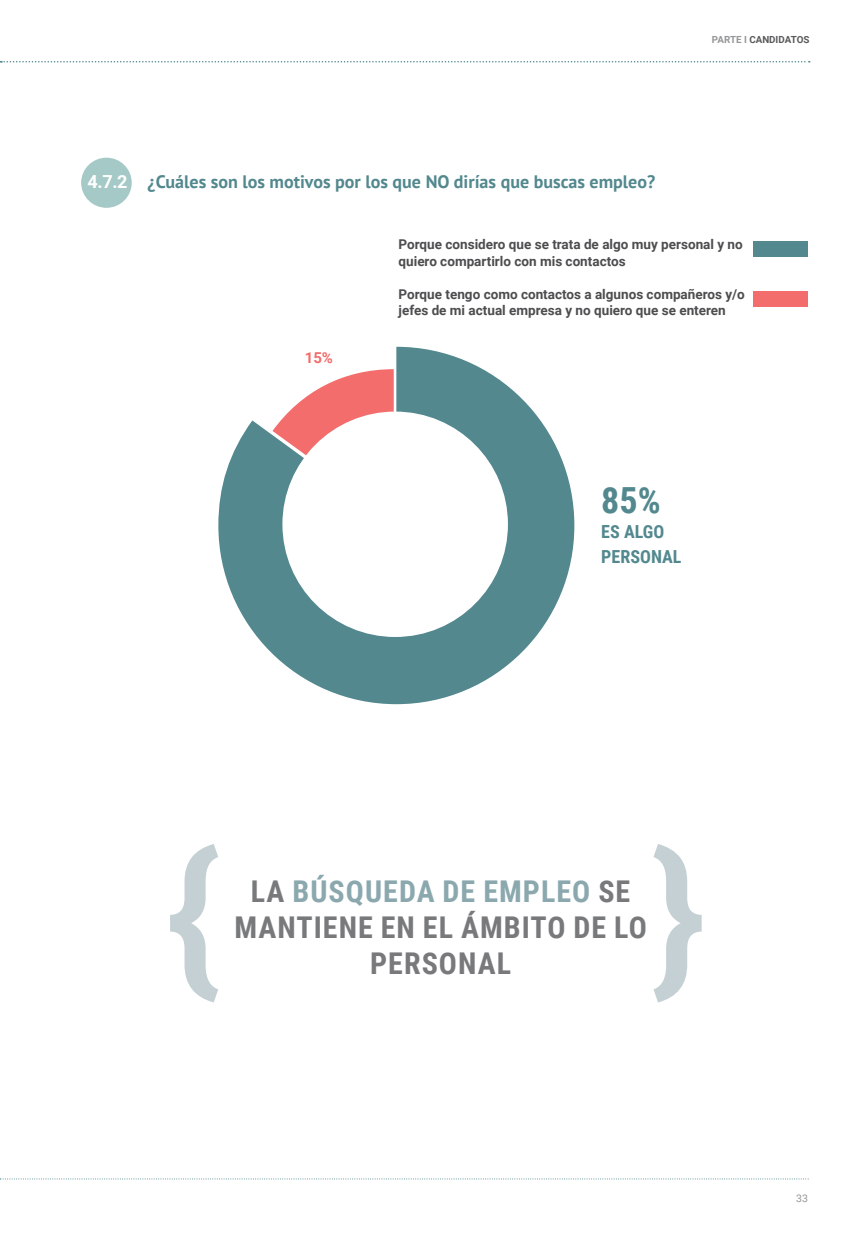
<style>
.page{position:relative;width:850px;height:1234px;background:#fff}
.page>*{position:absolute;margin:0;border:0;box-sizing:border-box;transform-origin:0 0}
.t1{font:700 165.9px "Roboto";color:#c4d0d3}
.t2{font:700 36px "Roboto Condensed";color:#52888e}
.t3{font:700 30px/36px "Roboto Condensed";letter-spacing:.035em;color:#77797b;text-align:center}
.t4{font:700 18px "PT Sans";color:#52888e}
.t5{font:700 18px/24.9px "Roboto Condensed";color:#52888e}
.t6{font:700 15px "Roboto";color:#f26d6c}
.t7{font:700 13.5px/16.5px "Roboto";color:#4d4d4f}
.t8{font:10.5px "Roboto";color:#949698}
.t9{font:700 9.75px "Roboto";color:#58595b}
.s1{font-family:"Roboto";color:#fff}
.s2{color:#949698}
.s3{color:#8ba8ae}
</style>
<div class="page">
<svg style="left:0;top:61px;width:809px;height:1px"></svg>
<svg style="left:0;top:1178px;width:809px;height:1px"></svg>
<svg style="left:218px;top:347px;width:356px;height:357px;fill:#52888e"></svg>
<div style="left:81px;top:158px;width:51px;height:50px;background:#a5c9c6;border-radius:50%"></div>
<div style="left:282px;top:411px;width:226px;height:226px;background:#fff;border-radius:50%"></div>
<div style="left:753px;top:241px;width:54px;height:16px;background:#52888e"></div>
<div style="left:753px;top:291px;width:54px;height:15px;background:#f26d6c"></div>
<h3 class="t4" style="left:87px;top:170px;width:569px"><span class="s1">4.7.2</span> ¿Cuáles son los motivos por los que NO dirías que buscas empleo?</h3>
<p class="t9" style="left:711px;top:33px;width:99px"><span class="s2">PARTE I</span> CANDIDATOS</p>
<p class="t6" style="left:305px;top:347px;width:30px">15%</p>
<p class="t7" style="left:398px;top:236px;width:345px">Porque considero que se trata de algo muy personal y no quiero compartirlo con mis contactos</p>
<p class="t7" style="left:398px;top:285px;width:348px">Porque tengo como contactos a algunos compañeros y/o jefes de mi actual empresa y no quiero que se enteren</p>
<h2 class="t2" style="left:601px;top:475px;width:61px">85%</h2>
<h3 class="t5" style="left:601px;top:518px;width:82px">ES ALGO<br>PERSONAL</h3>
<h1 class="t1" style="left:166px;top:798px;width:56px">{</h1>
<h3 class="t3" style="left:234px;top:872px;width:414px">LA <span class="s3">BÚSQUEDA DE EMPLEO</span> SE<br>MANTIENE EN EL ÁMBITO DE LO</h3>
<h3 class="t3" style="left:370px;top:944px;width:143px">PERSONAL</h3>
<p class="t8" style="left:796px;top:1191px;width:13px">33</p>
</div>
